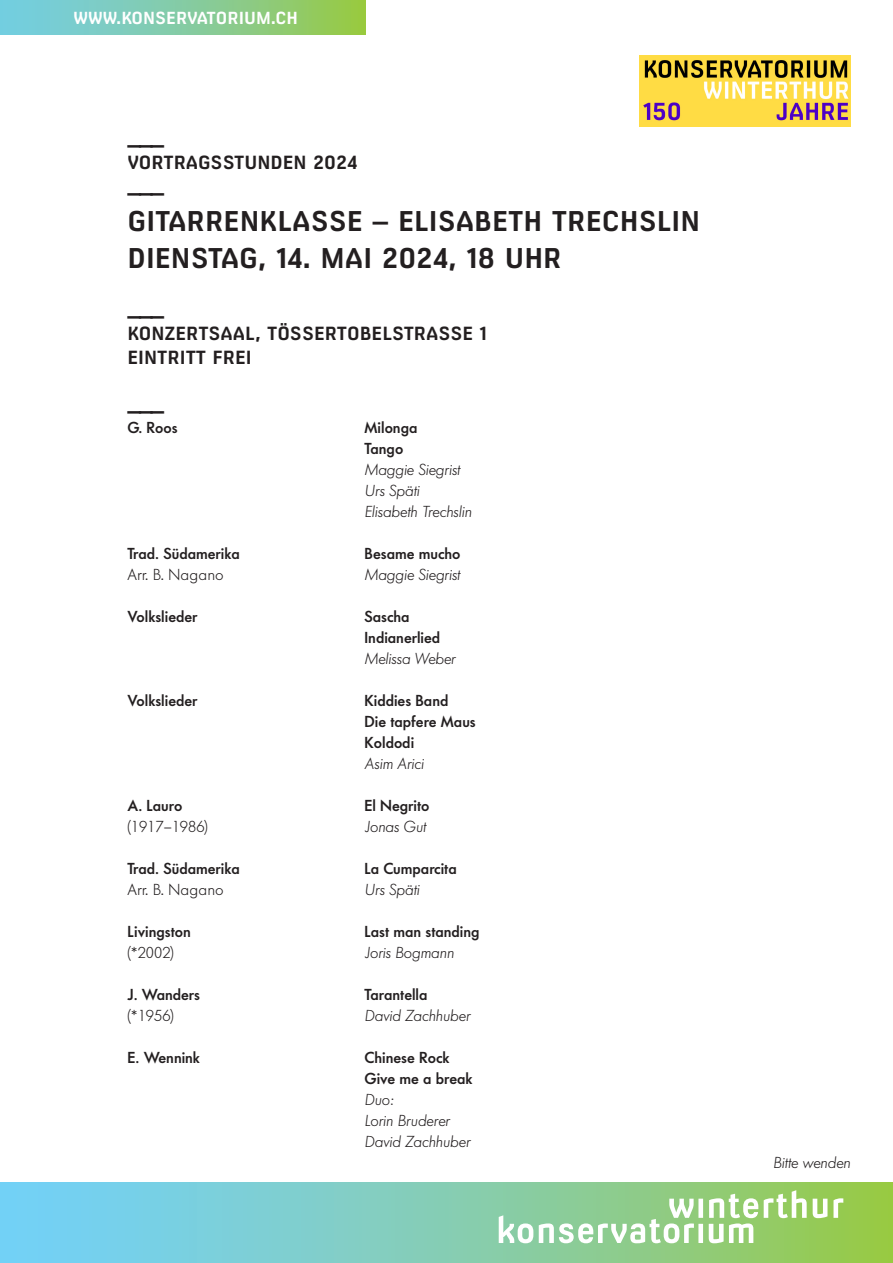
<style>
.page{position:relative;width:893px;height:1263px;background:#fff}
.page>*{position:absolute;margin:0;border:0;box-sizing:border-box;transform-origin:0 0}
.t1{font:700 27px "Milibus Rg";color:#231f20}
.Strich{font:700 22.5px "Milibus Rg";color:#231f20}
.Titel_klein{font:700 18px/24px "Milibus Rg";color:#231f20}
.t2{font:700 16.5px "Milibus Rg";color:#fff}
.Schüler_in{font:500 15.75px "Futura BQ";color:#231f20}
.Schüler_in-2{font:italic 300 15.75px "Futura BQ";color:#231f20}
.Schüler_in-3{font:300 15.75px "Futura BQ";color:#231f20}
</style>
<div class="page">
<img style="left:640px;top:55px;width:210px;height:71px">
<div style="left:0;top:0;width:365px;height:34px;background:linear-gradient(to right,#72ceef,#98c94b)"></div>
<svg style="left:0;top:1182px;width:893px;height:81px"></svg>
<svg style="left:499px;top:1190px;width:344px;height:53px"></svg>
<p class="t2" style="left:74px;top:8px;width:226px">WWW.KONSERVATORIUM.CH</p>
<p class="Strich" style="left:128px;top:123px;width:38px">___</p>
<p class="Titel_klein" style="left:128px;top:151px;width:231px">VORTRAGSSTUNDEN 2024</p>
<p class="Strich" style="left:128px;top:171px;width:38px">___</p>
<p class="t1" style="left:128px;top:205px;width:574px">GITARRENKLASSE – ELISABETH TRECHSLIN</p>
<p class="t1" style="left:128px;top:242px;width:436px">DIENSTAG, 14. MAI 2024, 18 UHR</p>
<p class="Strich" style="left:128px;top:294px;width:38px">___</p>
<p class="Titel_klein" style="left:128px;top:322px;width:361px">KONZERTSAAL, TÖSSERTOBELSTRASSE 1<br>EINTRITT FREI</p>
<p class="Strich" style="left:128px;top:389px;width:38px">___</p>
<p class="Schüler_in" style="left:128px;top:417px;width:52px">G. Roos</p>
<p class="Schüler_in" style="left:365px;top:417px;width:54px">Milonga</p>
<p class="Schüler_in" style="left:365px;top:438px;width:40px">Tango</p>
<p class="Schüler_in-2" style="left:365px;top:459px;width:97px">Maggie Siegrist</p>
<p class="Schüler_in-2" style="left:365px;top:480px;width:56px">Urs Späti</p>
<p class="Schüler_in-2" style="left:365px;top:501px;width:109px">Elisabeth Trechslin</p>
<p class="Schüler_in" style="left:128px;top:543px;width:114px">Trad. Südamerika</p>
<p class="Schüler_in" style="left:365px;top:543px;width:97px">Besame mucho</p>
<p class="Schüler_in-3" style="left:128px;top:564px;width:98px">Arr. B. Nagano</p>
<p class="Schüler_in-2" style="left:365px;top:564px;width:97px">Maggie Siegrist</p>
<p class="Schüler_in" style="left:128px;top:606px;width:71px">Volkslieder</p>
<p class="Schüler_in" style="left:365px;top:606px;width:47px">Sascha</p>
<p class="Schüler_in" style="left:365px;top:627px;width:77px">Indianerlied</p>
<p class="Schüler_in-2" style="left:365px;top:648px;width:92px">Melissa Weber</p>
<p class="Schüler_in" style="left:128px;top:690px;width:71px">Volkslieder</p>
<p class="Schüler_in" style="left:365px;top:690px;width:85px">Kiddies Band</p>
<p class="Schüler_in" style="left:365px;top:711px;width:113px">Die tapfere Maus</p>
<p class="Schüler_in" style="left:365px;top:732px;width:51px">Koldodi</p>
<p class="Schüler_in-2" style="left:365px;top:753px;width:61px">Asim Arici</p>
<p class="Schüler_in" style="left:128px;top:795px;width:56px">A. Lauro</p>
<p class="Schüler_in" style="left:365px;top:795px;width:66px">El Negrito</p>
<p class="Schüler_in-3" style="left:128px;top:816px;width:82px">(1917–1986)</p>
<p class="Schüler_in-2" style="left:365px;top:816px;width:63px">Jonas Gut</p>
<p class="Schüler_in" style="left:128px;top:858px;width:114px">Trad. Südamerika</p>
<p class="Schüler_in" style="left:365px;top:858px;width:94px">La Cumparcita</p>
<p class="Schüler_in-3" style="left:128px;top:879px;width:98px">Arr. B. Nagano</p>
<p class="Schüler_in-2" style="left:365px;top:879px;width:56px">Urs Späti</p>
<p class="Schüler_in" style="left:128px;top:921px;width:65px">Livingston</p>
<p class="Schüler_in" style="left:365px;top:921px;width:116px">Last man standing</p>
<p class="Schüler_in-3" style="left:128px;top:942px;width:48px">(*2002)</p>
<p class="Schüler_in-2" style="left:365px;top:942px;width:91px">Joris Bogmann</p>
<p class="Schüler_in" style="left:128px;top:984px;width:74px">J. Wanders</p>
<p class="Schüler_in" style="left:365px;top:984px;width:64px">Tarantella</p>
<p class="Schüler_in-3" style="left:128px;top:1005px;width:48px">(*1956)</p>
<p class="Schüler_in-2" style="left:365px;top:1005px;width:107px">David Zachhuber</p>
<p class="Schüler_in" style="left:128px;top:1047px;width:74px">E. Wennink</p>
<p class="Schüler_in" style="left:365px;top:1047px;width:86px">Chinese Rock</p>
<p class="Schüler_in" style="left:365px;top:1068px;width:109px">Give me a break</p>
<p class="Schüler_in-2" style="left:365px;top:1089px;width:31px">Duo:</p>
<p class="Schüler_in-2" style="left:365px;top:1110px;width:87px">Lorin Bruderer</p>
<p class="Schüler_in-2" style="left:365px;top:1131px;width:107px">David Zachhuber</p>
<p class="Schüler_in-2" style="left:773px;top:1152px;width:79px">Bitte wenden</p>
</div>
